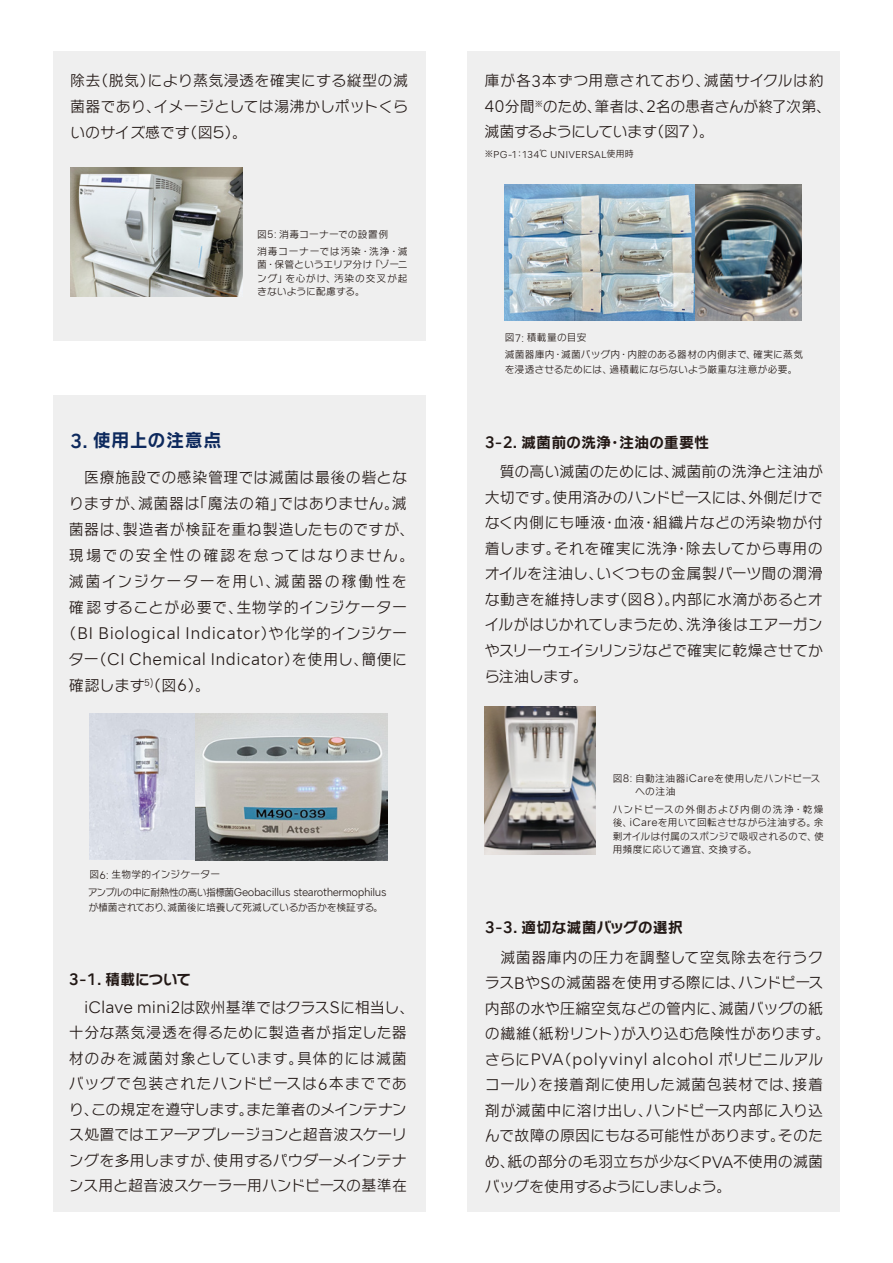
<style>
.page{position:relative;width:893px;height:1263px;background:#fff}
.page>*{position:absolute;margin:0;border:0;box-sizing:border-box;transform-origin:0 0}
.t1{font:18.3px "NSK TSR J B";letter-spacing:.035em;color:#0d295d}
.t2{font:300 16.05px/26px "NSKTSRE";letter-spacing:.03em;color:#221815;text-align:center}
.t3{font:300 15.75px "NSKTSRE";letter-spacing:.035em;color:#221815}
.t4{font:15.3px/26px "NSK TSR J M";letter-spacing:.04em;color:#221815}
.t5{font:15px/25.5px "NSK TSR J M";letter-spacing:.005em;color:#221815;text-align:justify}
.t6{font:15px/25.5px "NSK TSR J M";letter-spacing:-.015em;color:#221815}
.t7{font:15px "NSK TSR J B";letter-spacing:-.01em;color:#221815}
.t8{font:15px "NSK TSR J B";letter-spacing:.01em;color:#221815}
.t9{font:300 10.35px "NSKTSRE";letter-spacing:-.04em;color:#221815}
.t10{font:9.9px "NSK TSR J M";letter-spacing:-.01em;color:#221815}
.t11{font:9.9px "NSK TSR J M";letter-spacing:.02em;color:#221815}
.t12{font:9.75px/13.5px "NSK TSR J M";letter-spacing:.02em;color:#221815;text-align:justify}
.t13{font:9.75px/16.5px "NSK TSR J M";letter-spacing:.045em;color:#221815}
.t14{font:300 9.45px "NSKTSRE";letter-spacing:.01em;color:#221815}
.s1{font-family:"NSKTSRE";font-weight:300;font-size:15.75px}
.s2{font-family:"NSK TSR J M";font-weight:400;font-size:9px}
.s3{font-family:"NSKTSRE";font-weight:300;font-size:10.2px}
.s4{font-family:"NSKTSRE";font-weight:500;font-size:19.2px}
.s5{font-family:"NSK TSR J M";font-weight:400;font-size:15.3px}
.s6{font-family:"NSKTSRE";font-weight:300;font-size:16.05px}
.s7{font-family:"NSKTSRE";font-weight:300;font-size:10.35px}
.s8{font-family:"NSK TSR J M";font-weight:400;font-size:9.9px}
.s9{font-family:"NSKTSRE";font-weight:500;font-size:15.75px}
.s10{font-family:"NSK TSR J M";font-weight:400;font-size:15px}
</style>
<div class="page">
<div style="left:53px;top:51px;width:372px;height:289px;background:#efefef"></div>
<div style="left:53px;top:395px;width:372px;height:817px;background:#efefef"></div>
<div style="left:468px;top:51px;width:372px;height:1161px;background:#efefef"></div>
<img style="left:89px;top:713px;width:106px;height:146px">
<img style="left:195px;top:713px;width:192px;height:147px">
<img style="left:485px;top:706px;width:110px;height:148px">
<img style="left:70px;top:167px;width:173px;height:129px">
<img style="left:505px;top:185px;width:297px;height:136px">
<p class="t5" style="left:70px;top:67px;width:339px;line-height:26.2px">除去（脱気）により蒸気浸透を確実にする縦型の滅菌器であり、イメージとしては湯沸かしポットくらいのサイズ感です（図５）。</p>
<p class="t6" style="left:484px;top:67px;width:348px">庫が各<span class="s1">3</span>本ずつ用意されており、滅菌サイクルは約<br><span class="s1">40</span>分間<sup>※</sup>のため、筆者は、<span class="s1">2</span>名の患者さんが終了次第、滅菌するようにしています（図７）。</p>
<p class="t14" style="left:484px;top:148px;width:151px"><span class="s2">※</span>PG-1<span class="s2">：</span>134<span class="s2">℃</span> UNIVERSAL<span class="s2">使用時</span></p>
<p class="t13" style="left:257px;top:226px;width:152px">図<span class="s3">5:</span> 消毒コーナーでの設置例<br>消毒コーナーでは汚染・洗浄・滅</p>
<p class="t12" style="left:257px;top:257px;width:152px">菌・保管というエリア分け「ゾーニング」を心がけ、汚染の交叉が起きないように配慮する。</p>
<p class="t1" style="left:70px;top:428px;width:153px"><span class="s4">3.</span> 使用上の注意点</p>
<p class="t4" style="left:69px;top:464px;width:347px">　医療施設での感染管理では滅菌は最後の砦となりますが、滅菌器は「魔法の箱」ではありません。滅菌器は、製造者が検証を重ね製造したものですが、現場での安全性の確認を怠ってはなりません。滅菌インジケーターを用い、滅菌器の稼働性を確認することが必要で、生物学的インジケーター</p>
<p class="t2" style="left:61px;top:620px;width:347px"><span class="s5">（</span>BI Biological Indicator<span class="s5">）や化学的インジケーター（</span>CI Chemical Indicator<span class="s5">）を使用し、簡便に</span></p>
<p class="t4" style="left:69px;top:671px;width:143px">確認します<sup>5)</sup>（図<span class="s6">6</span>）。</p>
<p class="t11" style="left:89px;top:868px;width:132px">図<span class="s7">6:</span> 生物学的インジケーター</p>
<p class="t9" style="left:88px;top:885px;width:300px"><span class="s8">アンプルの中に耐熱性の高い指標菌</span>Geobacillus stearothermophilus</p>
<p class="t10" style="left:88px;top:901px;width:296px">が植菌されており、滅菌後に培養して死滅しているか否かを検証する。</p>
<p class="t7" style="left:69px;top:969px;width:124px"><span class="s9">3-1.</span> 積載について</p>
<p class="t5" style="left:69px;top:994px;width:347px;text-align:left;text-indent:15px"><span class="s1">iClave mini2</span>は欧州基準ではクラス<span class="s1">S</span>に相当し、十分な蒸気浸透を得るために製造者が指定した器材のみを滅菌対象としています。具体的には滅菌バッグで包装されたハンドピースは<span class="s1">6</span>本までであり、この規定を遵守します。また筆者のメインテナンス処置ではエアーアブレージョンと超音波スケーリングを多用しますが、使用するパウダーメインテナンス用と超音波スケーラー用ハンドピースの基準在</p>
<p class="t12" style="left:505px;top:329px;width:300px;line-height:17.1px">図<span class="s3">7:</span> 積載量の目安<br>滅菌器庫内・滅菌バッグ内・内腔のある器材の内側まで、確実に蒸気</p>
<p class="t12" style="left:505px;top:363px;width:294px">を浸透させるためには、過積載にならないよう厳重な注意が必要。</p>
<p class="t8" style="left:485px;top:432px;width:226px"><span class="s9">3-2.</span> 滅菌前の洗浄・注油の重要性</p>
<p class="t5" style="left:485px;top:458px;width:340px">　質の高い滅菌のためには、滅菌前の洗浄と注油が大切です。使用済みのハンドピースには、外側だけでなく内側にも唾液・血液・組織片などの汚染物が付着します。それを確実に洗浄・除去してから専用のオイルを注油し、いくつもの金属製パーツ間の潤滑な動きを維持します（図８）。内部に水滴があるとオイルがはじかれてしまうため、洗浄後はエアーガンやスリーウェイシリンジなどで確実に乾燥させてから注油します。</p>
<p class="t12" style="left:635px;top:771px;width:187px;text-indent:-23px">図<span class="s3">8:</span> 自動注油器<span class="s3">iCare</span>を使用したハンドピースへの注油</p>
<p class="t12" style="left:613px;top:802px;width:213px">ハンドピースの外側および内側の洗浄・乾燥後、<span class="s3">iCare</span>を用いて回転させながら注油する。余剰オイルは付属のスポンジで吸収されるので、使用頻度に応じて適宜、交換する。</p>
<p class="t7" style="left:485px;top:917px;width:199px"><span class="s9">3-3.</span> 適切な滅菌バッグの選択</p>
<p class="t5" style="left:485px;top:944px;width:347px;text-align:left">　滅菌器庫内の圧力を調整して空気除去を行うクラス<span class="s1">B</span>や<span class="s1">S</span>の滅菌器を使用する際には、ハンドピース内部の水や圧縮空気などの管内に、滅菌バッグの紙の繊維（紙粉リント）が入り込む危険性があります。</p>
<p class="t3" style="left:485px;top:1049px;width:340px"><span class="s10">さらに</span>PVA<span class="s10">（</span>polyvinyl alcohol <span class="s10">ポリビニルアル</span></p>
<p class="t5" style="left:485px;top:1071px;width:340px">コール）を接着剤に使用した滅菌包装材では、接着剤が滅菌中に溶け出し、ハンドピース内部に入り込んで故障の原因にもなる可能性があります。そのため、紙の部分の毛羽立ちが少なく<span class="s1">PVA</span>不使用の滅菌バッグを使用するようにしましょう。</p>
</div>
